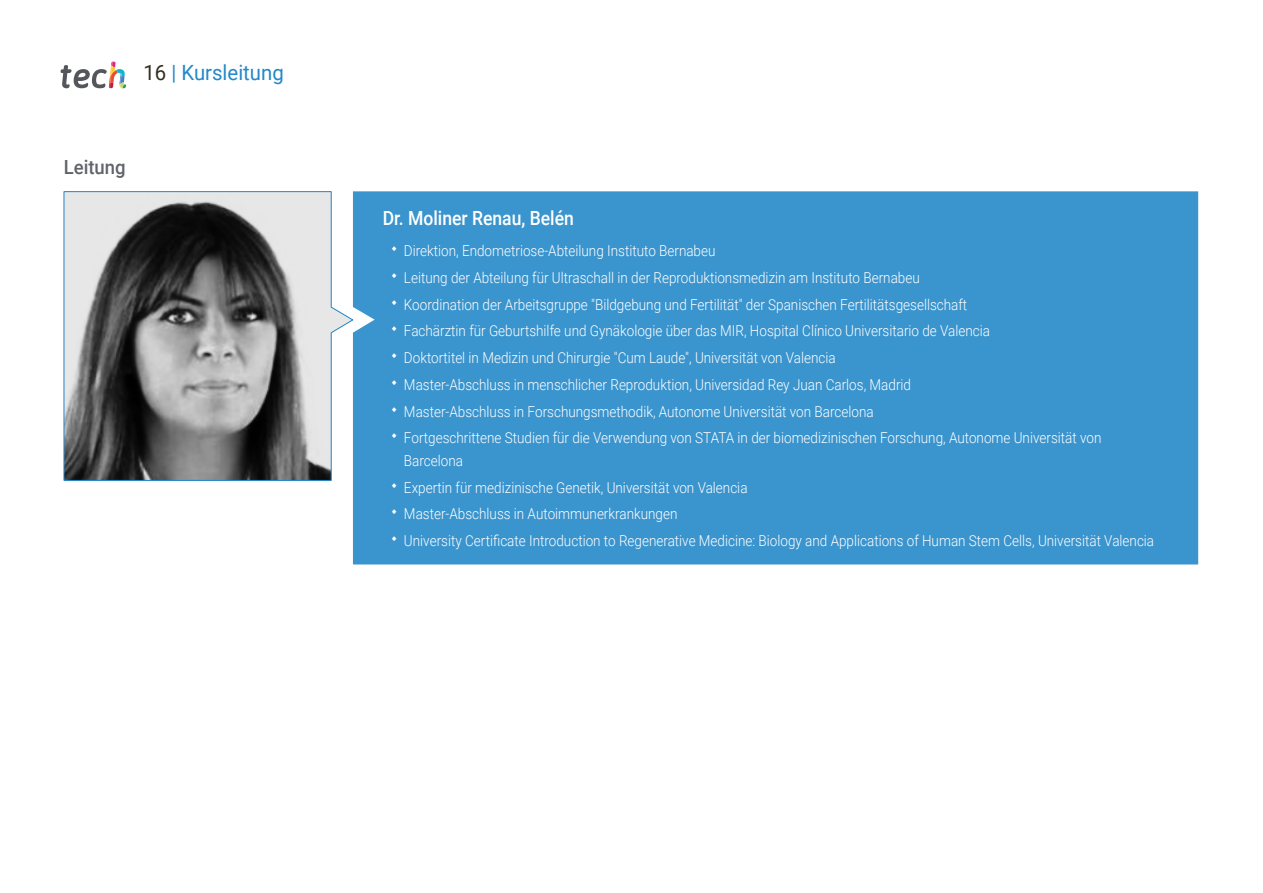
<style>
.page{position:relative;width:1263px;height:893px;background:#fff}
.page>*{position:absolute;margin:0;border:0;box-sizing:border-box;transform-origin:0 0}
.t1{font:21px "Roboto";color:#2488c9}
.t2{font:500 19.5px "Roboto";color:#fff;scale:.9 1}
.t3{font:500 19.5px "Roboto";color:#61646a;scale:.95 1}
.t4{font:300 15px/26.7px "Roboto";color:#fff;scale:.9 1}
.s1{color:#312e20}
</style>
<div class="page">
<svg style="left:61px;top:62px;width:65px;height:27px"></svg>
<div style="left:353px;top:191px;width:845px;height:373px;background:#3a94ce"></div>
<svg style="left:64px;top:191px;width:289px;height:290px"></svg>
<svg style="left:392px;top:246px;width:5px;height:5px"></svg>
<svg style="left:392px;top:273px;width:5px;height:5px"></svg>
<svg style="left:392px;top:300px;width:5px;height:5px"></svg>
<svg style="left:392px;top:326px;width:5px;height:5px"></svg>
<svg style="left:392px;top:353px;width:5px;height:5px"></svg>
<svg style="left:392px;top:380px;width:5px;height:5px"></svg>
<svg style="left:392px;top:407px;width:5px;height:5px"></svg>
<svg style="left:392px;top:433px;width:5px;height:5px"></svg>
<svg style="left:392px;top:483px;width:5px;height:5px"></svg>
<svg style="left:392px;top:509px;width:5px;height:5px"></svg>
<svg style="left:392px;top:536px;width:5px;height:5px"></svg>
<h1 class="t1" style="left:144px;top:57px;width:142px"><span class="s1">16</span> | Kursleitung</h1>
<h2 class="t3" style="left:64px;top:154px;width:67px">Leitung</h2>
<h2 class="t2" style="left:383px;top:205px;width:214px">Dr. Moliner Renau, Belén</h2>
<p class="t4" style="left:404px;top:237px;width:776px">Direktion, Endometriose-Abteilung Instituto Bernabeu<br>Leitung der Abteilung für Ultraschall in der Reproduktionsmedizin am Instituto Bernabeu<br>Koordination der Arbeitsgruppe "Bildgebung und Fertilität" der Spanischen Fertilitätsgesellschaft<br>Fachärztin für Geburtshilfe und Gynäkologie über das MIR, Hospital Clínico Universitario de Valencia<br>Doktortitel in Medizin und Chirurgie "Cum Laude", Universität von Valencia<br>Master-Abschluss in menschlicher Reproduktion, Universidad Rey Juan Carlos, Madrid<br>Master-Abschluss in Forschungsmethodik, Autonome Universität von Barcelona<br>Fortgeschrittene Studien für die Verwendung von STATA in der biomedizinischen Forschung, Autonome Universität von</p>
<p class="t4" style="left:404px;top:447px;width:835px">Barcelona<br>Expertin für medizinische Genetik, Universität von Valencia<br>Master-Abschluss in Autoimmunerkrankungen<br>University Certificate Introduction to Regenerative Medicine: Biology and Applications of Human Stem Cells, Universität Valencia</p>
</div>
